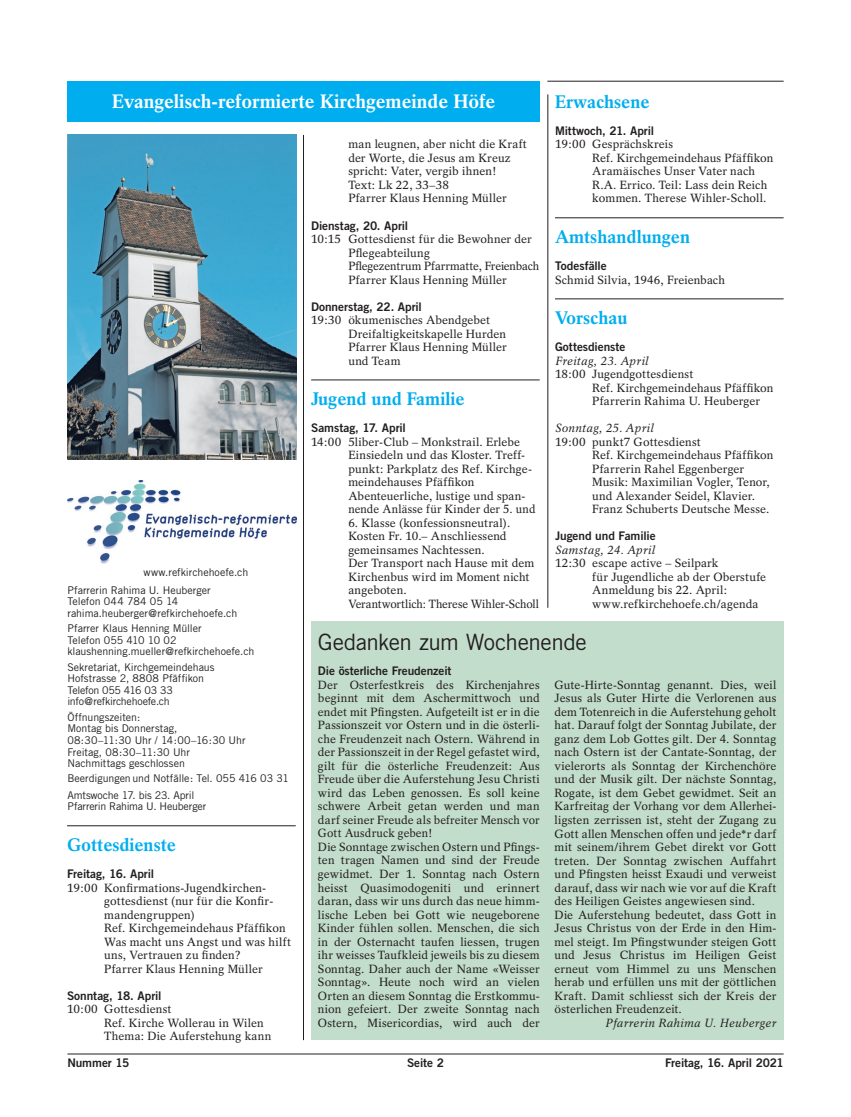
<style>
.page{position:relative;width:851px;height:1117px;background:#fff}
.page>*{position:absolute;margin:0;border:0;box-sizing:border-box;transform-origin:0 0}
.t1{font:22.5px "Trade Gothic";letter-spacing:-.02em;color:#231f20}
.t2{font:700 19.38px "Rotation";color:#fff}
.t3{font:700 18.12px "Rotation";color:#00aeef}
.t4{font:11.88px/13.5px "Rotation";letter-spacing:.01em;color:#231f20}
.t5{font:11.88px "Trade Gothic Bold Two";letter-spacing:-.005em;color:#231f20}
.t6{font:italic 11.88px "Rotation";letter-spacing:.02em;color:#231f20}
.t7{font:10.62px/11.6px "Trade Gothic";letter-spacing:-.005em;color:#231f20}
</style>
<div class="page">
<hr style="left:67px;top:1053px;width:716px;height:1px;background:#231f20">
<hr style="left:311px;top:379px;width:228px;height:1px;background:#231f20">
<hr style="left:67px;top:825px;width:229px;height:1px;background:#231f20">
<hr style="left:303px;top:135px;width:1px;height:904px;background:#231f20">
<hr style="left:547px;top:94px;width:1px;height:513px;background:#231f20">
<div style="left:67px;top:81px;width:472px;height:40px;background:#00aeef"></div>
<img style="left:67px;top:135px;width:229px;height:324px">
<img style="left:67px;top:480px;width:229px;height:83px">
<hr style="left:547px;top:81px;width:236px;height:1px;background:#231f20">
<hr style="left:555px;top:217px;width:228px;height:1px;background:#231f20">
<hr style="left:555px;top:298px;width:228px;height:1px;background:#231f20">
<div style="left:311px;top:621px;width:472px;height:418px;background:#c3ddcc"></div>
<h2 class="t2" style="left:112px;top:90px;width:384px">Evangelisch-reformierte Kirchgemeinde Höfe</h2>
<h3 class="t3" style="left:555px;top:91px;width:96px">Erwachsene</h3>
<p class="t5" style="left:555px;top:123px;width:101px">Mittwoch, 21. April</p>
<p class="t4" style="left:592px;top:138px;width:183px;text-indent:-37px">19:00 Gesprächskreis<br>Ref. Kirchgemeindehaus Pfäffikon<br>Aramäisches Unser Vater nach<br>R.A. Errico. Teil: Lass dein Reich kommen. Therese Wihler-Scholl.</p>
<h3 class="t3" style="left:555px;top:226px;width:136px">Amtshandlungen</h3>
<p class="t5" style="left:555px;top:258px;width:53px">Todesfälle</p>
<p class="t4" style="left:555px;top:273px;width:171px">Schmid Silvia, 1946, Freienbach</p>
<h3 class="t3" style="left:555px;top:307px;width:74px">Vorschau</h3>
<p class="t5" style="left:555px;top:339px;width:72px">Gottesdienste</p>
<p class="t6" style="left:555px;top:353px;width:95px">Freitag, 23. April</p>
<p class="t4" style="left:592px;top:367px;width:183px;text-indent:-37px">18:00 Jugendgottesdienst<br>Ref. Kirchgemeindehaus Pfäffikon<br>Pfarrerin Rahima U. Heuberger</p>
<p class="t6" style="left:555px;top:421px;width:100px">Sonntag, 25. April</p>
<p class="t4" style="left:592px;top:435px;width:183px;text-indent:-37px">19:00 punkt7 Gottesdienst<br>Ref. Kirchgemeindehaus Pfäffikon<br>Pfarrerin Rahel Eggenberger<br>Musik: Maximilian Vogler, Tenor, und Alexander Seidel, Klavier.<br>Franz Schuberts Deutsche Messe.</p>
<p class="t5" style="left:555px;top:528px;width:102px">Jugend und Familie</p>
<p class="t6" style="left:555px;top:543px;width:102px">Samstag, 24. April</p>
<p class="t4" style="left:592px;top:556px;width:175px;text-indent:-37px">12:30 escape active – Seilpark<br>für Jugendliche ab der Oberstufe<br>Anmeldung bis 22. April: www.refkirchehoefe.ch/agenda</p>
<p class="t4" style="left:348px;top:138px;width:180px">man leugnen, aber nicht die Kraft der Worte, die Jesus am Kreuz spricht: Vater, vergib ihnen!<br>Text: Lk 22, 33–38<br>Pfarrer Klaus Henning Müller</p>
<p class="t5" style="left:311px;top:218px;width:99px">Dienstag, 20. April</p>
<p class="t4" style="left:348px;top:232px;width:192px;text-indent:-37px">10:15 Gottesdienst für die Bewohner der<br>Pflegeabteilung<br>Pflegezentrum Pfarrmatte, Freienbach<br>Pfarrer Klaus Henning Müller</p>
<p class="t5" style="left:311px;top:299px;width:112px">Donnerstag, 22. April</p>
<p class="t4" style="left:348px;top:313px;width:160px;text-indent:-37px">19:30 ökumenisches Abendgebet<br>Dreifaltigkeitskapelle Hurden<br>Pfarrer Klaus Henning Müller und Team</p>
<h3 class="t3" style="left:311px;top:388px;width:155px">Jugend und Familie</h3>
<p class="t5" style="left:311px;top:420px;width:96px">Samstag, 17. April</p>
<p class="t4" style="left:348px;top:435px;width:188px;text-indent:-37px">14:00 5liber-Club – Monkstrail. Erlebe Einsiedeln und das Kloster. Treff&shy;punkt: Parkplatz des Ref. Kirchge&shy;meindehauses Pfäffikon Abenteuerliche, lustige und span&shy;nende Anlässe für Kinder der 5. und</p>
<p class="t4" style="left:348px;top:516px;width:192px">6. Klasse (konfessionsneutral).<br>Kosten Fr. 10.– Anschliessend gemeinsames Nachtessen.<br>Der Transport nach Hause mit dem<br>Kirchenbus wird im Moment nicht angeboten.<br>Verantwortlich: Therese Wihler-Scholl</p>
<p class="t7" style="left:67px;top:562px;width:182px;line-height:18.2px;text-indent:76px">www.refkirchehoefe.ch<br>Pfarrerin Rahima U. Heuberger</p>
<p class="t7" style="left:67px;top:595px;width:171px">Telefon 044 784 05 14 rahima.heuberger@refkirchehoefe.ch</p>
<p class="t7" style="left:67px;top:622px;width:188px">Pfarrer Klaus Henning Müller<br>Telefon 055 410 10 02 klaushenning.mueller@refkirchehoefe.ch</p>
<p class="t7" style="left:67px;top:660px;width:149px">Sekretariat, Kirchgemeindehaus<br>Hofstrasse 2, 8808 Pfäffikon<br>Telefon 055 416 03 33 info@refkirchehoefe.ch</p>
<p class="t7" style="left:67px;top:710px;width:180px">Öffnungszeiten:<br>Montag bis Donnerstag,<br>08:30–11:30 Uhr / 14:00–16:30 Uhr<br>Freitag, 08:30–11:30 Uhr<br>Nachmittags geschlossen</p>
<p class="t7" style="left:67px;top:770px;width:223px;line-height:16.5px">Beerdigungenund Notfälle: Tel. 055 416 03 31<br>Amtswoche 17. bis 23. April</p>
<p class="t7" style="left:67px;top:800px;width:140px">Pfarrerin Rahima U. Heuberger</p>
<h1 class="t1" style="left:318px;top:628px;width:270px">Gedanken zum Wochenende</h1>
<p class="t5" style="left:318px;top:663px;width:135px">Die österliche Freudenzeit</p>
<p class="t4" style="left:318px;top:678px;width:223px">Der Osterfestkreis des Kirchenjahres beginnt mit dem Aschermittwoch und endet mit Pfingsten. Aufgeteilt ist er in die Passionszeit vor Ostern und in die österli&shy;che Freudenzeit nach Ostern. Während in der Passionszeit in der Regel gefastet wird, gilt für die österliche Freudenzeit: Aus Freude über die Auferstehung Jesu Christi wird das Leben genossen. Es soll keine schwere Arbeit getan werden und man darf seiner Freude als befreiter Mensch vor Gott Ausdruck geben!<br>Die Sonntage zwischen Ostern und Pfings&shy;ten tragen Namen und sind der Freude gewidmet. Der 1. Sonntag nach Ostern heisst Quasimodogeniti und erinnert daran, dass wir uns durch das neue himm&shy;lische Leben bei Gott wie neugeborene Kinder fühlen sollen. Menschen, die sich in der Osternacht taufen liessen, trugen ihr weisses Taufkleid jeweils bis zu diesem Sonntag. Daher auch der Name «Weisser Sonntag». Heute noch wird an vielen Orten an diesem Sonntag die Erstkommu&shy;nion gefeiert. Der zweite Sonntag nach Ostern, Misericordias, wird auch der</p>
<p class="t4" style="left:554px;top:678px;width:223px">Gute-Hirte-Sonntag genannt. Dies, weil Jesus als Guter Hirte die Verlorenen aus dem Totenreich in die Auferstehung geholt hat. Darauf folgt der Sonntag Jubilate, der ganz dem Lob Gottes gilt. Der 4. Sonntag nach Ostern ist der Cantate-Sonntag, der vielerorts als Sonntag der Kirchenchöre und der Musik gilt. Der nächste Sonntag, Rogate, ist dem Gebet gewidmet. Seit an Karfreitag der Vorhang vor dem Allerhei&shy;ligsten zerrissen ist, steht der Zugang zu Gott allen Menschen offen und jede*r darf mit seinem/ihrem Gebet direkt vor Gott treten. Der Sonntag zwischen Auffahrt und Pfingsten heisst Exaudi und verweist darauf, dass wir nach wie vor auf die Kraft des Heiligen Geistes angewiesen sind.<br>Die Auferstehung bedeutet, dass Gott in Jesus Christus von der Erde in den Him&shy;mel steigt. Im Pfingstwunder steigen Gott und Jesus Christus im Heiligen Geist erneut vom Himmel zu uns Menschen herab und erfüllen uns mit der göttlichen Kraft. Damit schliesst sich der Kreis der österlichen Freudenzeit.</p>
<h3 class="t3" style="left:67px;top:833px;width:110px">Gottesdienste</h3>
<p class="t5" style="left:67px;top:866px;width:88px">Freitag, 16. April</p>
<p class="t4" style="left:104px;top:880px;width:188px;text-indent:-37px">19:00 Konfirmations-Jugendkirchen&shy;gottesdienst (nur für die Konfir&shy;mandengruppen)<br>Ref. Kirchgemeindehaus Pfäffikon<br>Was macht uns Angst und was hilft uns, Vertrauen zu finden?<br>Pfarrer Klaus Henning Müller</p>
<p class="t5" style="left:67px;top:987px;width:96px">Sonntag, 18. April</p>
<p class="t4" style="left:104px;top:1002px;width:169px;text-indent:-37px">10:00 Gottesdienst<br>Ref. Kirche Wollerau in Wilen<br>Thema: Die Auferstehung kann</p>
<p class="t6" style="left:605px;top:1015px;width:172px">Pfarrerin Rahima U. Heuberger</p>
<p class="t5" style="left:67px;top:1055px;width:64px">Nummer 15</p>
<p class="t5" style="left:407px;top:1055px;width:38px">Seite 2</p>
<p class="t5" style="left:665px;top:1055px;width:120px">Freitag, 16. April 2021</p>
</div>
